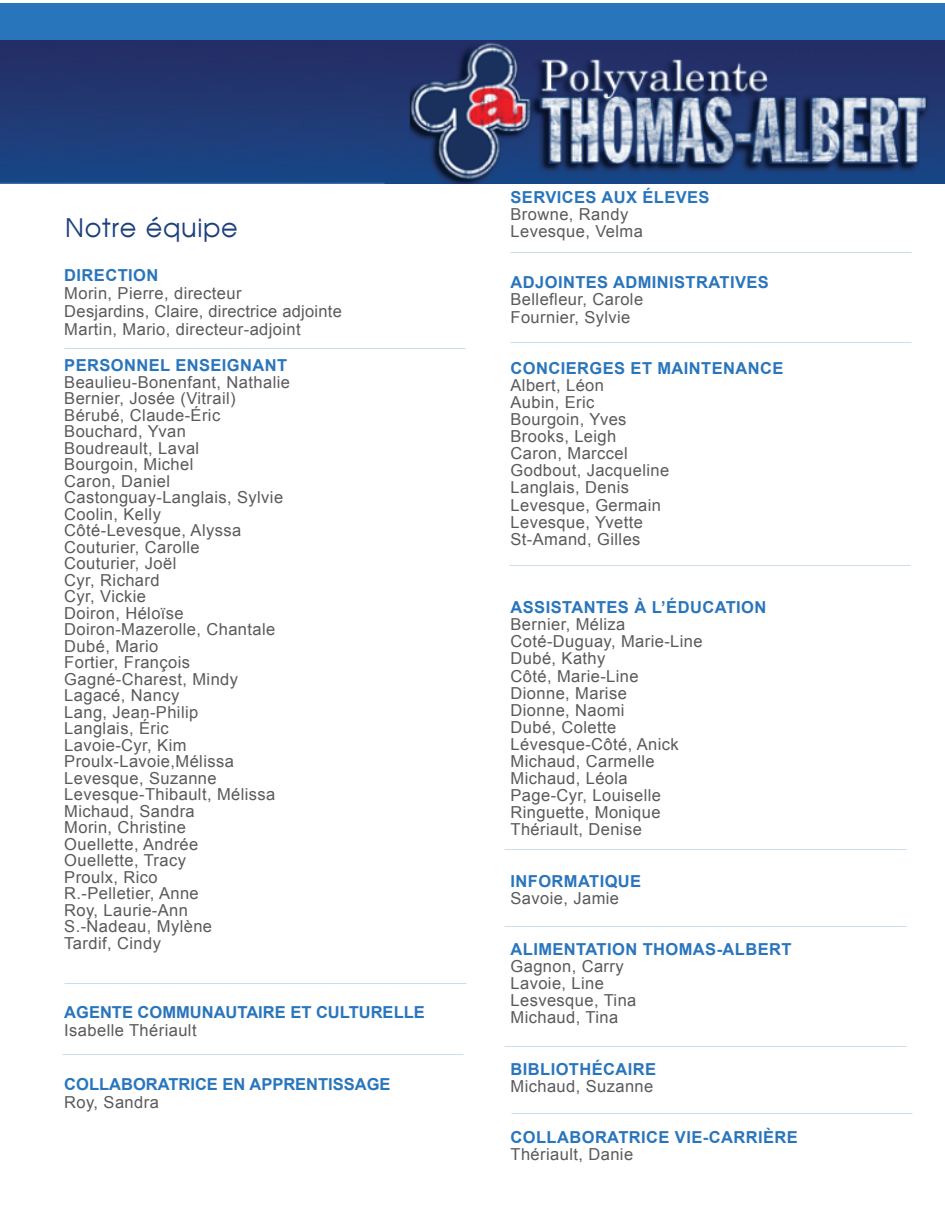
<style>
.page{position:relative;width:945px;height:1215px;background:#fff}
.page>*{position:absolute;margin:0;border:0;box-sizing:border-box;transform-origin:0 0}
.t1{font:25.5px "Avian";letter-spacing:.025em;color:#1d407d}
.t2{font:16.5px/16.5px "Arial";letter-spacing:.025em;color:#5a5a5d}
.t3{font:700 16.5px "Arial";letter-spacing:.025em;color:#2975bc}
.t4{font:700 16.5px "Arial";color:#2975bc}
</style>
<div class="page">
<div style="left:0;top:4px;width:945px;height:36px;background:#2975bc"></div>
<img style="left:0;top:40px;width:945px;height:144px">
<h1 class="t1" style="left:65px;top:213px;width:174px">Notre équipe</h1>
<p class="t3" style="left:64px;top:264px;width:96px">DIRECTION</p>
<p class="t2" style="left:64px;top:285px;width:279px;line-height:18px">Morin, Pierre, directeur<br>Desjardins, Claire, directrice adjointe<br>Martin, Mario, directeur-adjoint</p>
<p class="t3" style="left:64px;top:354px;width:224px">PERSONNEL ENSEIGNANT</p>
<p class="t2" style="left:64px;top:374px;width:227px">Beaulieu-Bonenfant, Nathalie<br>Bernier, Josée (Vitrail)<br>Bérubé, Claude-Éric<br>Bouchard, Yvan<br>Boudreault, Laval<br>Bourgoin, Michel<br>Caron, Daniel<br>Castonguay-Langlais, Sylvie<br>Coolin, Kelly<br>Côté-Levesque, Alyssa<br>Couturier, Carolle<br>Couturier, Joël<br>Cyr, Richard<br>Cyr, Vickie<br>Doiron, Héloïse<br>Doiron-Mazerolle, Chantale<br>Dubé, Mario<br>Fortier, François<br>Gagné-Charest, Mindy<br>Lagacé, Nancy<br>Lang, Jean-Philip<br>Langlais, Éric<br>Lavoie-Cyr, Kim<br>Proulx-Lavoie,Mélissa<br>Levesque, Suzanne<br>Levesque-Thibault, Mélissa<br>Michaud, Sandra<br>Morin, Christine<br>Ouellette, Andrée<br>Ouellette, Tracy<br>Proulx, Rico<br>R.-Pelletier, Anne<br>Roy, Laurie-Ann<br>S.-Nadeau, Mylène<br>Tardif, Cindy</p>
<p class="t4" style="left:64px;top:1001px;width:362px">AGENTE COMMUNAUTAIRE ET CULTURELLE</p>
<p class="t2" style="left:64px;top:1022px;width:134px">Isabelle Thériault</p>
<p class="t4" style="left:64px;top:1073px;width:328px">COLLABORATRICE EN APPRENTISSAGE</p>
<p class="t2" style="left:64px;top:1094px;width:96px">Roy, Sandra</p>
<p class="t3" style="left:511px;top:186px;width:201px">SERVICES AUX ÉLEVES</p>
<p class="t2" style="left:511px;top:206px;width:134px;line-height:17.1px">Browne, Randy<br>Levesque, Velma</p>
<p class="t3" style="left:511px;top:272px;width:260px">ADJOINTES ADMINISTRATIVES</p>
<p class="t2" style="left:511px;top:291px;width:134px;line-height:17.1px">Bellefleur, Carole<br>Fournier, Sylvie</p>
<p class="t3" style="left:511px;top:357px;width:274px">CONCIERGES ET MAINTENANCE</p>
<p class="t2" style="left:511px;top:377px;width:160px;line-height:17.1px">Albert, Léon<br>Aubin, Eric<br>Bourgoin, Yves<br>Brooks, Leigh<br>Caron, Marccel<br>Godbout, Jacqueline<br>Langlais, Denis<br>Levesque, Germain<br>Levesque, Yvette<br>St-Amand, Gilles</p>
<p class="t3" style="left:511px;top:596px;width:257px">ASSISTANTES À L’ÉDUCATION</p>
<p class="t2" style="left:511px;top:616px;width:194px;line-height:17.1px">Bernier, Méliza<br>Coté-Duguay, Marie-Line<br>Dubé, Kathy<br>Côté, Marie-Line<br>Dionne, Marise<br>Dionne, Naomi<br>Dubé, Colette<br>Lévesque-Côté, Anick<br>Michaud, Carmelle<br>Michaud, Léola<br>Page-Cyr, Louiselle<br>Ringuette, Monique<br>Thériault, Denise</p>
<p class="t3" style="left:511px;top:870px;width:132px">INFORMATIQUE</p>
<p class="t2" style="left:511px;top:890px;width:110px">Savoie, Jamie</p>
<p class="t3" style="left:511px;top:938px;width:283px">ALIMENTATION THOMAS-ALBERT</p>
<p class="t2" style="left:511px;top:958px;width:127px;line-height:17.1px">Gagnon, Carry<br>Lavoie, Line<br>Lesvesque, Tina<br>Michaud, Tina</p>
<p class="t3" style="left:511px;top:1058px;width:147px">BIBLIOTHÉCAIRE</p>
<p class="t2" style="left:511px;top:1078px;width:144px">Michaud, Suzanne</p>
<p class="t3" style="left:511px;top:1126px;width:289px">COLLABORATRICE VIE-CARRIÈRE</p>
<p class="t2" style="left:511px;top:1146px;width:124px">Thériault, Danie</p>
</div>
